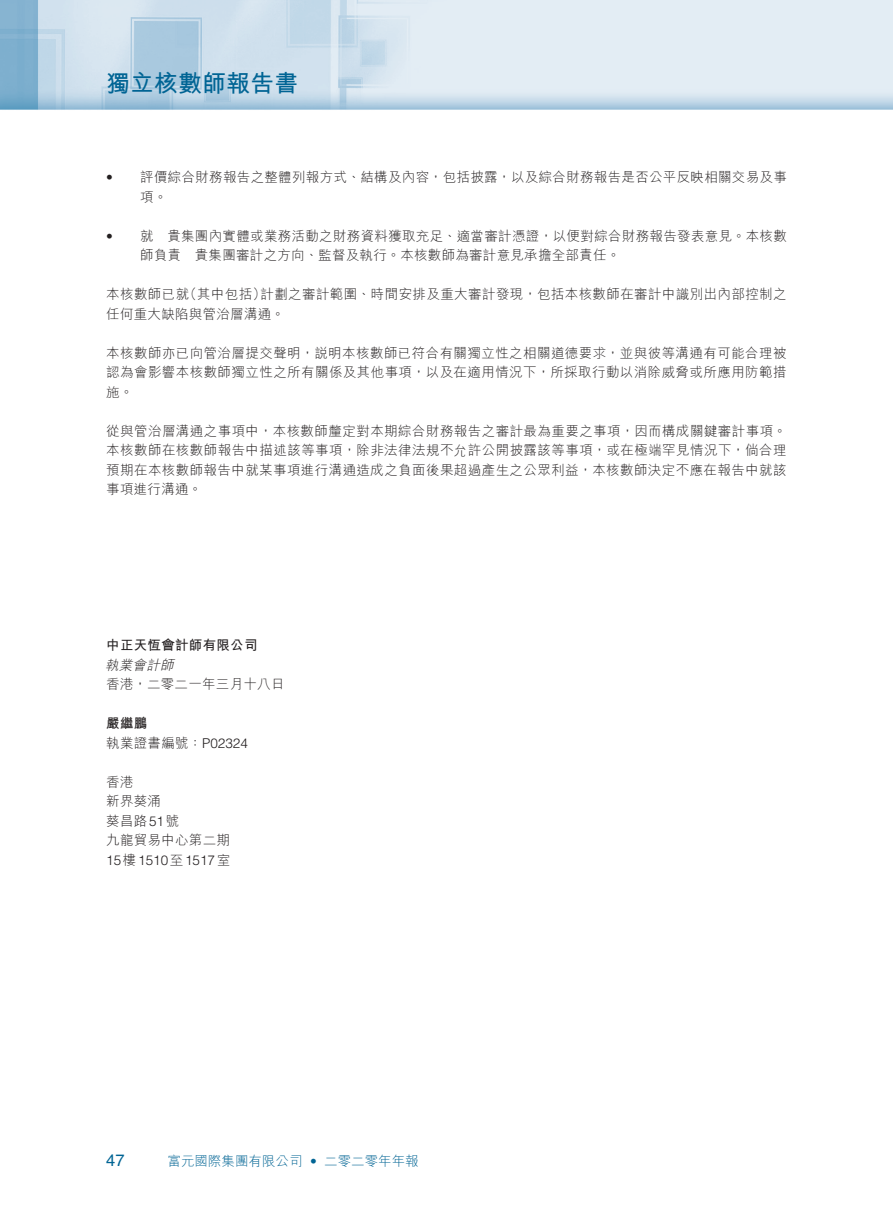
<style>
.page{position:relative;width:893px;height:1212px;background:#fff}
.page>*{position:absolute;margin:0;border:0;box-sizing:border-box;transform-origin:0 0}
.t1{font:700 24px "M Hei HK";color:#006494}
.t2{font:16.5px "Helvetica LT Std";color:#006494}
._00_txt{font:300 13.5px/19.5px "M Hei HK";letter-spacing:.025em;color:#231f20;text-align:justify}
.t3{font:300 13.5px "M Hei HK";color:#006494}
._00_txt-2{font:300 13.5px "Helvetica LT Std";color:#231f20}
._00_txt-3{font:700 13.5px "M Hei HK";letter-spacing:.02em;color:#231f20}
._00_txt-4{font:italic 300 13.5px "M Hei HK";color:#231f20}
.t4{font:300 13.5px "Helvetica LT Std";color:#006494}
.s1{font-family:"Helvetica LT Std"}
.s2{font-family:"M Hei HK"}
</style>
<div class="page">
<img style="left:0;top:0;width:893px;height:110px">
<h1 class="t1" style="left:106px;top:66px;width:193px">獨立核數師報告書</h1>
<p class="_00_txt-2" style="left:106px;top:169px;width:8px">•</p>
<p class="_00_txt-2" style="left:106px;top:227px;width:8px">•</p>
<p class="_00_txt" style="left:140px;top:167px;width:648px">評價綜合財務報告之整體列報方式、結構及內容，包括披露，以及綜合財務報告是否公平反映相關交易及事</p>
<p class="_00_txt" style="left:140px;top:187px;width:28px">項。</p>
<p class="_00_txt" style="left:140px;top:226px;width:15px">就</p>
<p class="_00_txt" style="left:167px;top:226px;width:621px">貴集團內實體或業務活動之財務資料獲取充足、適當審計憑證，以便對綜合財務報告發表意見。本核數</p>
<p class="_00_txt" style="left:140px;top:245px;width:43px">師負責</p>
<p class="_00_txt" style="left:195px;top:245px;width:427px">貴集團審計之方向、監督及執行。本核數師為審計意見承擔全部責任。</p>
<p class="_00_txt" style="left:106px;top:284px;width:180px">本核數師已就<br>任何重大缺陷與管治層溝通。</p>
<p class="_00_txt" style="left:106px;top:343px;width:682px">本核數師亦已向管治層提交聲明，說明本核數師已符合有關獨立性之相關道德要求，並與彼等溝通有可能合理被認為會影響本核數師獨立性之所有關係及其他事項，以及在適用情況下，所採取行動以消除威脅或所應用防範措施。</p>
<p class="_00_txt" style="left:106px;top:421px;width:682px">從與管治層溝通之事項中，本核數師釐定對本期綜合財務報告之審計最為重要之事項，因而構成關鍵審計事項。本核數師在核數師報告中描述該等事項，除非法律法規不允許公開披露該等事項，或在極端罕見情況下，倘合理預期在本核數師報告中就某事項進行溝通造成之負面後果超過產生之公眾利益，本核數師決定不應在報告中就該事項進行溝通。</p>
<p class="_00_txt" style="left:260px;top:284px;width:528px">計劃之審計範圍、時間安排及重大審計發現，包括本核數師在審計中識別出內部控制之</p>
<p class="_00_txt" style="left:184px;top:284px;width:84px">（其中包括）</p>
<p class="_00_txt-3" style="left:106px;top:635px;width:153px">中正天恆會計師有限公司</p>
<p class="_00_txt-4" style="left:105px;top:658px;width:73px">執業會計師</p>
<p class="_00_txt" style="left:106px;top:674px;width:180px">香港，二零二一年三月十八日</p>
<p class="_00_txt-3" style="left:106px;top:713px;width:43px">嚴繼鵬</p>
<p class="_00_txt" style="left:106px;top:733px;width:143px">執業證書編號：<span class="s1">P02324</span></p>
<p class="_00_txt" style="left:106px;top:772px;width:29px">香港</p>
<p class="_00_txt" style="left:106px;top:791px;width:56px">新界葵涌</p>
<p class="_00_txt" style="left:106px;top:811px;width:74px">葵昌路<span class="s1">51</span>號</p>
<p class="_00_txt" style="left:106px;top:830px;width:125px">九龍貿易中心第二期</p>
<p class="_00_txt-2" style="left:106px;top:851px;width:125px">15<span class="s2">樓</span>1510<span class="s2">至</span>1517<span class="s2">室</span></p>
<p class="t2" style="left:106px;top:1150px;width:20px">47</p>
<p class="t3" style="left:167px;top:1154px;width:136px">富元國際集團有限公司</p>
<p class="t4" style="left:310px;top:1153px;width:8px">•</p>
<p class="t3" style="left:324px;top:1154px;width:96px">二零二零年年報</p>
</div>
